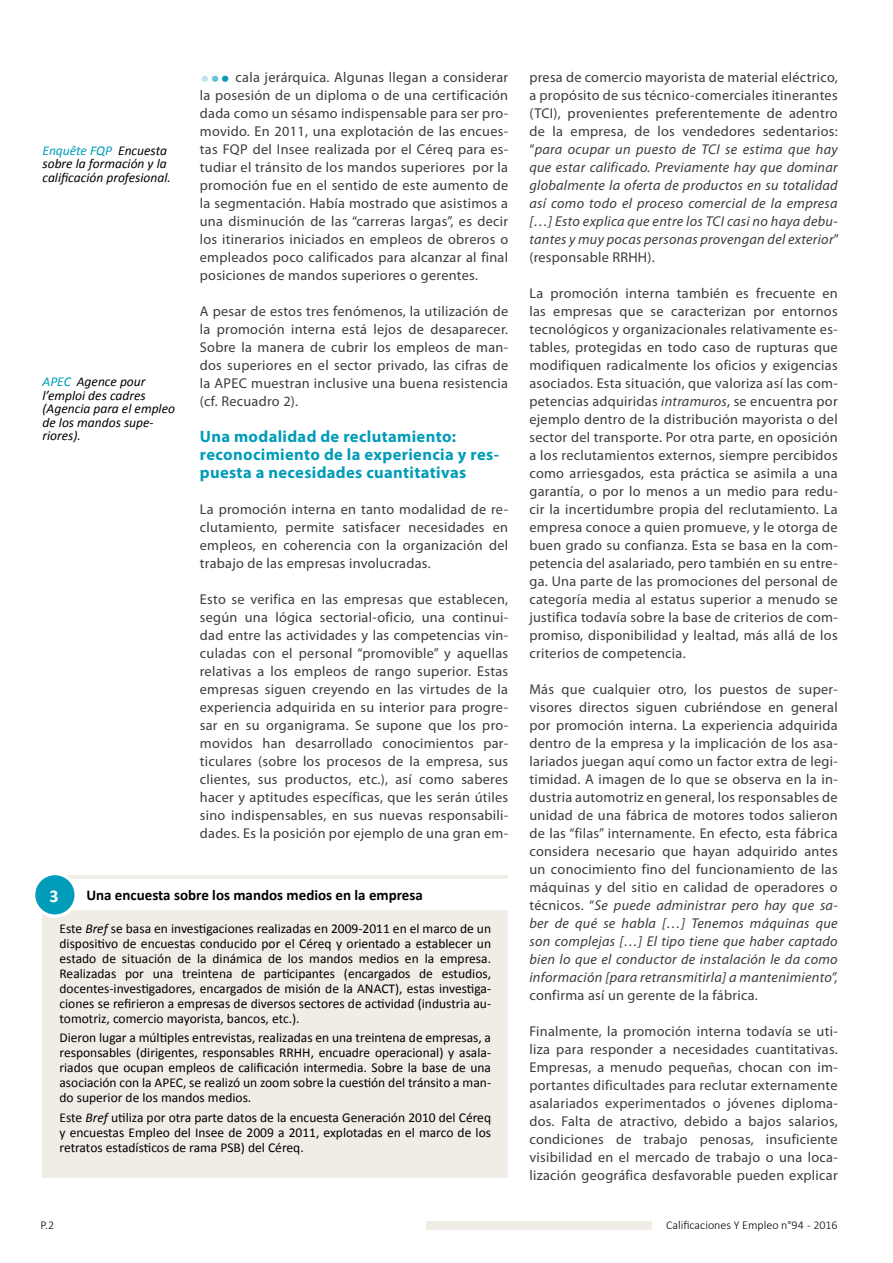
<style>
.page{position:relative;width:893px;height:1263px;background:#fff}
.page>*{position:absolute;margin:0;border:0;box-sizing:border-box;transform-origin:0 0}
.TEXTEENCADRE{font:700 18px "Calibri";color:#fff}
.INTERTITRES{font:700 16.5px/18px "Myriad Pro";letter-spacing:.02em;color:#009cb9}
.t1{font:300 16.5px "Futura";color:#bee3ec}
.ENSAVOIRPLUS_TITRE{font:700 15px "Calibri";color:#000}
.TEXTE{font:14.25px/18px "Myriad Pro";letter-spacing:.02em;color:#3c3c3b;text-align:justify}
.TEXTE-2{font:italic 14.25px/18px "Myriad Pro";letter-spacing:.02em;color:#3c3c3b;text-align:justify}
.TEXTEENCADRE-2{font:13.5px/15px "Calibri";color:#000;text-align:justify}
.NOTES{font:italic 13.5px/13.5px "Calibri";color:#000}
.t2{font:300 12px "Calibri";color:#000}
.s1{color:#009cb9}
.s2{color:#61c3d7}
.s3{font-style:italic}
.s4{font-style:normal}
</style>
<div class="page">
<div style="left:426px;top:1221px;width:226px;height:9px;background:#f0ede6"></div>
<div style="left:43px;top:875px;width:465px;height:303px;background:#f0ede6"></div>
<div style="left:42px;top:879px;width:466px;height:31px;background:#fff"></div>
<div style="left:34px;top:873px;width:42px;height:43px;background:#009cb9;border-radius:50%"></div>
<div style="left:32px;top:872px;width:46px;height:46px;border:3px solid #fff;border-radius:50%"></div>
<p class="NOTES" style="left:43px;top:143px;width:130px"><span class="s1">Enquête FQP</span> Encuesta sobre la formación y la calificación profesional.</p>
<p class="NOTES" style="left:43px;top:375px;width:134px"><span class="s1">APEC</span> Agence pour l’emploi des cadres (Agencia para el empleo de los mandos supe&shy;riores).</p>
<p class="TEXTE" style="left:200px;top:68px;width:310px;text-indent:36px">cala jerárquica. Algunas llegan a considerar la posesión de un diploma o de una certificación dada como un sésamo indispensable para ser pro&shy;movido. En 2011, una explotación de las encues&shy;tas FQP del Insee realizada por el Céreq para es&shy;tudiar el tránsito de los mandos superiores por la promoción fue en el sentido de este aumento de la segmentación. Había mostrado que asistimos a una disminución de las “carreras largas”, es decir los itinerarios iniciados en empleos de obreros o empleados poco calificados para alcanzar al final posiciones de mandos superiores o gerentes.</p>
<p class="TEXTE" style="left:200px;top:302px;width:310px">A pesar de estos tres fenómenos, la utilización de la promoción interna está lejos de desaparecer.<br>Sobre la manera de cubrir los empleos de man&shy;dos superiores en el sector privado, las cifras de la APEC muestran inclusive una buena resistencia (cf. Recuadro 2).</p>
<p class="INTERTITRES" style="left:200px;top:427px;width:301px">Una modalidad de reclutamiento: reconocimiento de la experiencia y res&shy;puesta a necesidades cuantitativas</p>
<p class="TEXTE" style="left:200px;top:500px;width:310px">La promoción interna en tanto modalidad de re&shy;clutamiento, permite satisfacer necesidades en empleos, en coherencia con la organización del trabajo de las empresas involucradas.</p>
<p class="TEXTE" style="left:200px;top:590px;width:310px">Esto se verifica en las empresas que establecen, según una lógica sectorial-oficio, una continui&shy;dad entre las actividades y las competencias vin&shy;culadas con el personal “promovible” y aquellas relativas a los empleos de rango superior. Estas empresas siguen creyendo en las virtudes de la experiencia adquirida en su interior para progre&shy;sar en su organigrama. Se supone que los pro&shy;movidos han desarrollado conocimientos par&shy;ticulares (sobre los procesos de la empresa, sus clientes, sus productos, etc.), así como saberes hacer y aptitudes específicas, que les serán útiles sino indispensables, en sus nuevas responsabili&shy;dades. Es la posición por ejemplo de una gran em-</p>
<p class="t1" style="left:200px;top:68px;width:32px">•<span class="s2">•</span><span class="s1">•</span></p>
<p class="TEXTEENCADRE" style="left:49px;top:884px;width:11px">3</p>
<p class="ENSAVOIRPLUS_TITRE" style="left:86px;top:886px;width:338px">Una encuesta sobre los mandos medios en la empresa</p>
<p class="TEXTEENCADRE-2" style="left:60px;top:921px;width:433px">Este <span class="s3">Bref</span> se basa en investigaciones realizadas en 2009-2011 en el marco de un dispositivo de encuestas conducido por el Céreq y orientado a establecer un estado de situación de la dinámica de los mandos medios en la empresa.<br>Realizadas por una treintena de participantes (encargados de estudios, docentes-investigadores, encargados de misión de la ANACT), estas investiga&shy;ciones se refirieron a empresas de diversos sectores de actividad (industria au&shy;tomotriz, comercio mayorista, bancos, etc.).</p>
<p class="TEXTEENCADRE-2" style="left:60px;top:1030px;width:433px">Dieron lugar a múltiples entrevistas, realizadas en una treintena de empresas, a responsables (dirigentes, responsables RRHH, encuadre operacional) y asala&shy;riados que ocupan empleos de calificación intermedia. Sobre la base de una asociación con la APEC, se realizó un zoom sobre la cuestión del tránsito a man&shy;do superior de los mandos medios.</p>
<p class="TEXTEENCADRE-2" style="left:60px;top:1110px;width:433px">Este <span class="s3">Bref</span> utiliza por otra parte datos de la encuesta Generación 2010 del Céreq y encuestas Empleo del Insee de 2009 a 2011, explotadas en el marco de los retratos estadísticos de rama PSB) del Céreq.</p>
<p class="TEXTE-2" style="left:529px;top:68px;width:311px"><span class="s4">presa de comercio mayorista de material eléctrico, a propósito de sus técnico-comerciales itinerantes (TCI), provenientes preferentemente de adentro de la empresa, de los vendedores sedentarios: “</span>para ocupar un puesto de TCI se estima que hay que estar calificado. Previamente hay que dominar globalmente la oferta de productos en su totalidad así como todo el proceso comercial de la empresa […] Esto explica que entre los TCI casi no haya debu&shy;tantes y muy pocas personas provengan del exterior<span class="s4">” (responsable RRHH).</span></p>
<p class="TEXTE" style="left:529px;top:284px;width:310px">La promoción interna también es frecuente en las empresas que se caracterizan por entornos tecnológicos y organizacionales relativamente es&shy;tables, protegidas en todo caso de rupturas que modifiquen radicalmente los oficios y exigencias asociados. Esta situación, que valoriza así las com&shy;petencias adquiridas <span class="s3">intramuros</span>, se encuentra por ejemplo dentro de la distribución mayorista o del sector del transporte. Por otra parte, en oposición a los reclutamientos externos, siempre percibidos como arriesgados, esta práctica se asimila a una garantía, o por lo menos a un medio para redu&shy;cir la incertidumbre propia del reclutamiento. La empresa conoce a quien promueve, y le otorga de buen grado su confianza. Esta se basa en la com&shy;petencia del asalariado, pero también en su entre&shy;ga. Una parte de las promociones del personal de categoría media al estatus superior a menudo se justifica todavía sobre la base de criterios de com&shy;promiso, disponibilidad y lealtad, más allá de los criterios de competencia.</p>
<p class="TEXTE" style="left:529px;top:680px;width:310px">Más que cualquier otro, los puestos de super&shy;visores directos siguen cubriéndose en general por promoción interna. La experiencia adquirida dentro de la empresa y la implicación de los asa&shy;lariados juegan aquí como un factor extra de legi&shy;timidad. A imagen de lo que se observa en la in&shy;dustria automotriz en general, los responsables de unidad de una fábrica de motores todos salieron de las “filas” internamente. En efecto, esta fábrica considera necesario que hayan adquirido antes un conocimiento fino del funcionamiento de las máquinas y del sitio en calidad de operadores o técnicos. “<span class="s3">Se puede administrar pero hay que sa&shy;ber de qué se habla […] Tenemos máquinas que son complejas […] El tipo tiene que haber captado bien lo que el conductor de instalación le da como información [para retransmitirla] a mantenimiento”, </span>confirma así un gerente de la fábrica.</p>
<p class="TEXTE" style="left:529px;top:1022px;width:310px">Finalmente, la promoción interna todavía se uti&shy;liza para responder a necesidades cuantitativas.<br>Empresas, a menudo pequeñas, chocan con im&shy;portantes dificultades para reclutar externamente asalariados experimentados o jóvenes diploma&shy;dos. Falta de atractivo, debido a bajos salarios, condiciones de trabajo penosas, insuficiente visibilidad en el mercado de trabajo o una loca&shy;lización geográfica desfavorable pueden explicar</p>
<p class="t2" style="left:41px;top:1217px;width:15px">P.2</p>
<p class="t2" style="left:666px;top:1217px;width:173px">Calificaciones Y Empleo n°94 - 2016</p>
</div>
